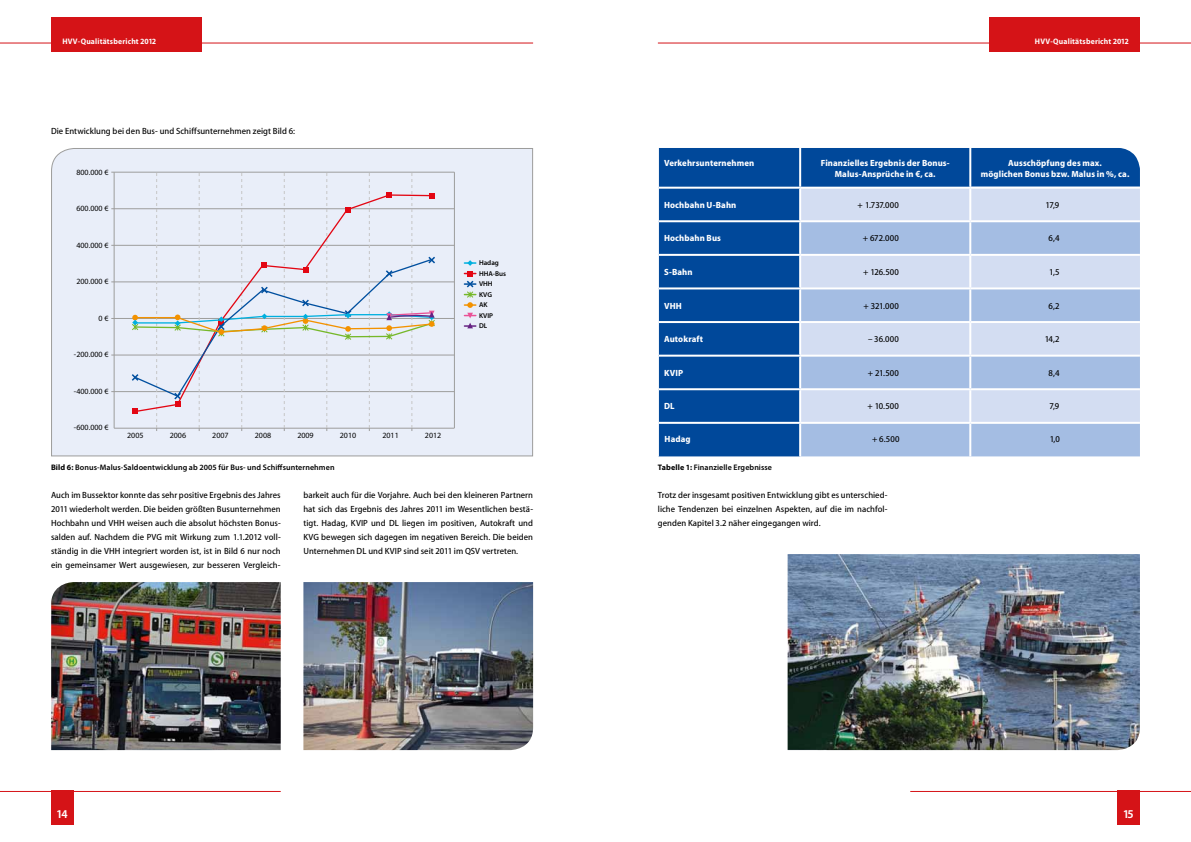
<style>
.page{position:relative;width:1191px;height:842px;background:#fff}
.page>*{position:absolute;margin:0;border:0;box-sizing:border-box;transform-origin:0 0}
.t1{font:12px "Myriad MM";color:#fff}
.t2{font:9px/14px "Myriad MM Light Ziff";letter-spacing:.005em;color:#000;text-align:justify}
.t3{font:700 9px/11px "Myriad MM";letter-spacing:.01em;color:#fff;text-align:center}
.t4{font:600 8px "Myriad Pro";letter-spacing:.01em;color:#000}
.t5{font:8px "Myriad Pro";color:#000}
.t6{font:500 8px "Myriad MM";letter-spacing:.025em;color:#fff}
.t7{font:600 7px/10.5px "Myriad Pro";color:#000}
.s1{font-weight:700}
.s2{font-family:"Linotype Euro Font Gto P";font-weight:400}
</style>
<div class="page">
<hr style="left:658px;top:43px;width:533px;height:1px;background:#d51317">
<div style="left:989px;top:17px;width:151px;height:34px;background:#d51317"></div>
<hr style="left:0;top:43px;width:533px;height:1px;background:#d51317">
<div style="left:51px;top:17px;width:150px;height:34px;background:#d51317"></div>
<hr style="left:0;top:791px;width:281px;height:1px;background:#d51317">
<hr style="left:910px;top:791px;width:281px;height:1px;background:#d51317">
<div style="left:51px;top:791px;width:23px;height:34px;background:#d51317"></div>
<div style="left:1117px;top:791px;width:23px;height:34px;background:#d51317"></div>
<svg style="left:51px;top:148px;width:482px;height:309px;background:#e4e8f1"></svg>
<div style="left:659px;top:148px;width:481px;height:308px;background:#00489a"></div>
<div style="left:801px;top:189px;width:339px;height:31px;background:#d3ddf2"></div>
<svg style="left:801px;top:222px;width:339px;height:234px;background:#b8cbe9"></svg>
<hr style="left:659px;top:187px;width:141px;height:2px;background:#fff">
<hr style="left:800px;top:187px;width:170px;height:2px;background:#fff">
<hr style="left:970px;top:187px;width:170px;height:2px;background:#fff">
<hr style="left:659px;top:220px;width:141px;height:2px;background:#fff">
<hr style="left:800px;top:220px;width:170px;height:2px;background:#fff">
<hr style="left:970px;top:220px;width:170px;height:2px;background:#fff">
<hr style="left:659px;top:254px;width:141px;height:2px;background:#fff">
<hr style="left:800px;top:254px;width:170px;height:2px;background:#fff">
<hr style="left:970px;top:254px;width:170px;height:2px;background:#fff">
<hr style="left:659px;top:287px;width:141px;height:2px;background:#fff">
<hr style="left:800px;top:287px;width:170px;height:2px;background:#fff">
<hr style="left:970px;top:287px;width:170px;height:2px;background:#fff">
<hr style="left:659px;top:321px;width:141px;height:2px;background:#fff">
<hr style="left:800px;top:321px;width:170px;height:2px;background:#fff">
<hr style="left:970px;top:321px;width:170px;height:2px;background:#fff">
<hr style="left:659px;top:355px;width:141px;height:2px;background:#fff">
<hr style="left:800px;top:355px;width:170px;height:2px;background:#fff">
<hr style="left:970px;top:355px;width:170px;height:2px;background:#fff">
<hr style="left:659px;top:388px;width:141px;height:2px;background:#fff">
<hr style="left:800px;top:388px;width:170px;height:2px;background:#fff">
<hr style="left:970px;top:388px;width:170px;height:2px;background:#fff">
<hr style="left:659px;top:422px;width:141px;height:2px;background:#fff">
<hr style="left:800px;top:422px;width:170px;height:2px;background:#fff">
<hr style="left:970px;top:422px;width:170px;height:2px;background:#fff">
<hr style="left:799px;top:148px;width:2px;height:39px;background:#fff">
<hr style="left:969px;top:148px;width:2px;height:39px;background:#fff">
<hr style="left:799px;top:189px;width:2px;height:31px;background:#fff">
<hr style="left:969px;top:189px;width:2px;height:31px;background:#fff">
<hr style="left:799px;top:222px;width:2px;height:32px;background:#fff">
<hr style="left:969px;top:222px;width:2px;height:32px;background:#fff">
<hr style="left:799px;top:256px;width:2px;height:31px;background:#fff">
<hr style="left:969px;top:256px;width:2px;height:31px;background:#fff">
<hr style="left:799px;top:289px;width:2px;height:32px;background:#fff">
<hr style="left:969px;top:289px;width:2px;height:32px;background:#fff">
<hr style="left:799px;top:323px;width:2px;height:32px;background:#fff">
<hr style="left:969px;top:323px;width:2px;height:32px;background:#fff">
<hr style="left:799px;top:357px;width:2px;height:31px;background:#fff">
<hr style="left:969px;top:357px;width:2px;height:31px;background:#fff">
<hr style="left:799px;top:390px;width:2px;height:32px;background:#fff">
<hr style="left:969px;top:390px;width:2px;height:32px;background:#fff">
<hr style="left:799px;top:424px;width:2px;height:32px;background:#fff">
<hr style="left:969px;top:424px;width:2px;height:32px;background:#fff">
<img style="left:787px;top:554px;width:353px;height:196px">
<img style="left:51px;top:582px;width:230px;height:168px">
<img style="left:303px;top:582px;width:230px;height:168px">
<p class="t6" style="left:62px;top:37px;width:95px">HVV-Qualitätsbericht 2012</p>
<p class="t6" style="left:1035px;top:37px;width:95px">HVV-Qualitätsbericht 2012</p>
<p class="t2" style="left:51px;top:124px;width:245px">Die Entwicklung bei den Bus- und Schiffsunternehmen zeigt Bild 6:</p>
<p class="t5" style="left:76px;top:167px;width:34px">800.000 €</p>
<p class="t5" style="left:76px;top:203px;width:34px">600.000 €</p>
<p class="t5" style="left:76px;top:240px;width:34px">400.000 €</p>
<p class="t5" style="left:76px;top:276px;width:34px">200.000 €</p>
<p class="t5" style="left:99px;top:313px;width:11px">0 €</p>
<p class="t5" style="left:74px;top:349px;width:36px">-200.000 €</p>
<p class="t5" style="left:74px;top:386px;width:36px">-400.000 €</p>
<p class="t5" style="left:74px;top:422px;width:36px">-600.000 €</p>
<p class="t5" style="left:127px;top:430px;width:18px">2005</p>
<p class="t5" style="left:170px;top:430px;width:18px">2006</p>
<p class="t5" style="left:212px;top:430px;width:18px">2007</p>
<p class="t5" style="left:255px;top:430px;width:18px">2008</p>
<p class="t5" style="left:297px;top:430px;width:18px">2009</p>
<p class="t5" style="left:340px;top:430px;width:18px">2010</p>
<p class="t5" style="left:382px;top:430px;width:18px">2011</p>
<p class="t5" style="left:425px;top:430px;width:18px">2012</p>
<p class="t4" style="left:51px;top:462px;width:285px"><span class="s1">Bild 6:</span> Bonus-Malus-Saldoentwicklung ab 2005 für Bus- und Schiffsunternehmen</p>
<p class="t7" style="left:479px;top:258px;width:28px">Hadag<br>HHA-Bus<br>VHH<br>KVG<br>AK<br>KVIP<br>DL</p>
<p class="t2" style="left:51px;top:488px;width:231px">Auch im Bussektor konnte das sehr positive Ergebnis des Jahres 2011 wiederholt werden. Die beiden größten Busunternehmen Hochbahn und VHH weisen auch die absolut höchsten Bonus&shy;salden auf. Nachdem die PVG mit Wirkung zum 1.1.2012 voll&shy;ständig in die VHH integriert worden ist, ist in Bild 6 nur noch ein gemeinsamer Wert ausgewiesen, zur besseren Vergleich-</p>
<p class="t2" style="left:303px;top:488px;width:231px">barkeit auch für die Vorjahre. Auch bei den kleineren Partnern hat sich das Ergebnis des Jahres 2011 im Wesentlichen bestä&shy;tigt. Hadag, KVIP und DL liegen im positiven, Autokraft und KVG bewegen sich dagegen im negativen Bereich. Die beiden Unternehmen DL und KVIP sind seit 2011 im QSV vertreten.</p>
<p class="t3" style="left:664px;top:158px;width:92px">Verkehrsunternehmen</p>
<p class="t3" style="left:820px;top:157px;width:130px">Finanzielles Ergebnis der Bonus-<br>Malus-Ansprüche in <span class="s2">E</span>, ca.</p>
<p class="t3" style="left:980px;top:157px;width:150px">Ausschöpfung des max.<br>möglichen Bonus bzw. Malus in %, ca.</p>
<p class="t3" style="left:664px;top:200px;width:74px">Hochbahn U-Bahn</p>
<p class="t2" style="left:857px;top:198px;width:43px">+ 1.737.000</p>
<p class="t2" style="left:1045px;top:198px;width:15px">17,9</p>
<p class="t3" style="left:664px;top:233px;width:58px">Hochbahn Bus</p>
<p class="t2" style="left:863px;top:232px;width:37px">+ 672.000</p>
<p class="t2" style="left:1048px;top:232px;width:12px">6,4</p>
<p class="t3" style="left:664px;top:267px;width:30px">S-Bahn</p>
<p class="t2" style="left:863px;top:265px;width:37px">+ 126.500</p>
<p class="t2" style="left:1048px;top:265px;width:12px">1,5</p>
<p class="t3" style="left:664px;top:300px;width:19px">VHH</p>
<p class="t2" style="left:863px;top:299px;width:37px">+ 321.000</p>
<p class="t2" style="left:1048px;top:299px;width:13px">6,2</p>
<p class="t3" style="left:664px;top:334px;width:40px">Autokraft</p>
<p class="t2" style="left:868px;top:333px;width:32px">– 36.000</p>
<p class="t2" style="left:1044px;top:333px;width:17px">14,2</p>
<p class="t3" style="left:664px;top:368px;width:21px">KVIP</p>
<p class="t2" style="left:868px;top:366px;width:32px">+ 21.500</p>
<p class="t2" style="left:1048px;top:366px;width:12px">8,4</p>
<p class="t3" style="left:664px;top:401px;width:12px">DL</p>
<p class="t2" style="left:867px;top:400px;width:33px">+ 10.500</p>
<p class="t2" style="left:1049px;top:400px;width:11px">7,9</p>
<p class="t3" style="left:664px;top:434px;width:27px">Hadag</p>
<p class="t2" style="left:872px;top:433px;width:29px">+ 6.500</p>
<p class="t2" style="left:1049px;top:433px;width:12px">1,0</p>
<p class="t4" style="left:658px;top:462px;width:116px"><span class="s1">Tabelle 1:</span> Finanzielle Ergebnisse</p>
<p class="t2" style="left:658px;top:488px;width:231px">Trotz der insgesamt positiven Entwicklung gibt es unterschied&shy;liche Tendenzen bei einzelnen Aspekten, auf die im nachfol&shy;genden Kapitel 3.2 näher eingegangen wird.</p>
<h1 class="t1" style="left:57px;top:808px;width:12px">14</h1>
<h1 class="t1" style="left:1123px;top:808px;width:11px">15</h1>
</div>
